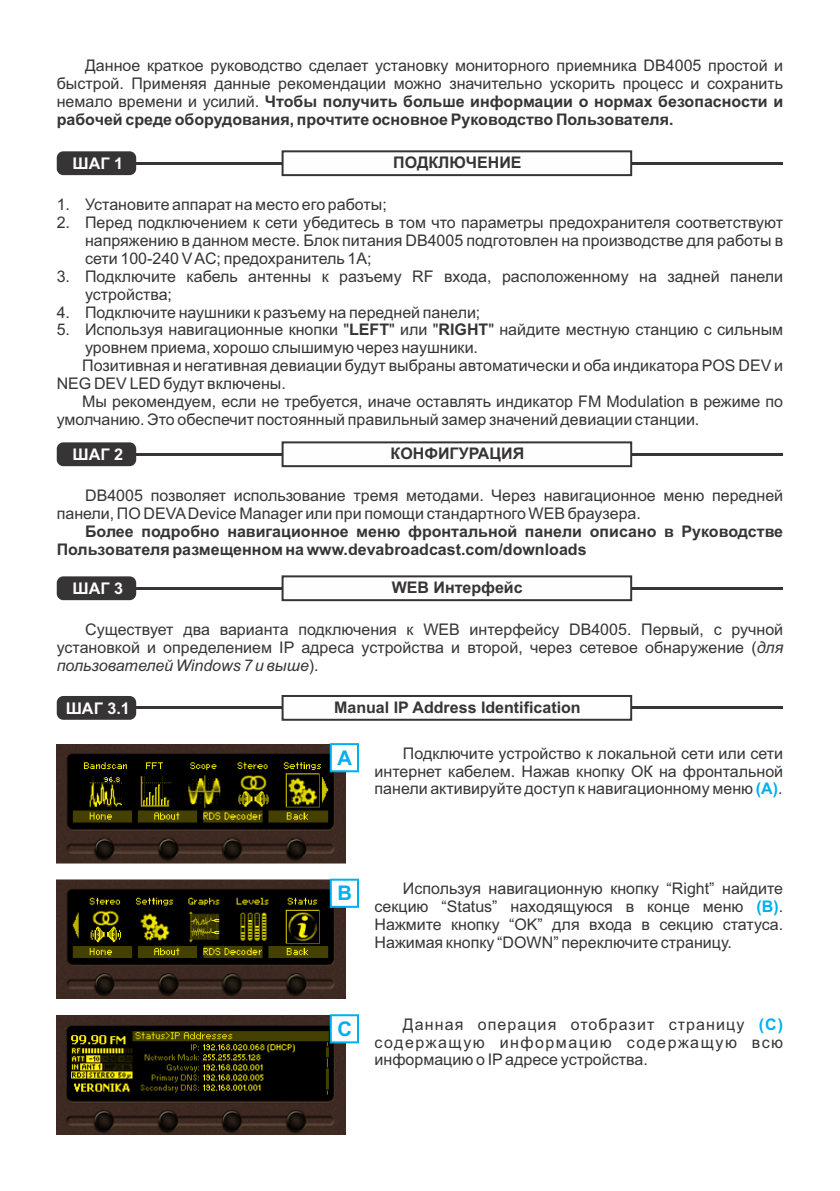
<style>
.page{position:relative;width:840px;height:1191px;background:#fff}
.page>*{position:absolute;margin:0;border:0;box-sizing:border-box;transform-origin:0 0}
.t1{font:700 20.2px "Arial";color:#00afef}
.t2{font:16px/17.8px "Arial";color:#373435;text-align:justify}
.t3{font:700 16px/17.8px "Arial";color:#373435}
.t4{font:700 16px "Arial";color:#fefefe}
.s1{font-weight:700}
.s2{font-style:italic}
.s3{font-weight:700;color:#00afef}
</style>
<div class="page">
<img style="left:57px;top:1015px;width:288px;height:119px">
<hr style="left:130px;top:587px;width:652px;height:3px;background:#373435">
<div style="left:57px;top:576px;width:79px;height:24px;background:#373435;border-radius:7px"></div>
<svg style="left:281px;top:575px;width:351px;height:27px"></svg>
<hr style="left:130px;top:453px;width:652px;height:3px;background:#373435">
<div style="left:57px;top:442px;width:79px;height:24px;background:#373435;border-radius:7px"></div>
<svg style="left:281px;top:441px;width:351px;height:27px"></svg>
<hr style="left:130px;top:162px;width:652px;height:3px;background:#373435">
<div style="left:57px;top:151px;width:79px;height:24px;background:#373435;border-radius:7px"></div>
<svg style="left:281px;top:150px;width:351px;height:27px"></svg>
<hr style="left:130px;top:706px;width:652px;height:3px;background:#373435">
<div style="left:57px;top:696px;width:79px;height:24px;background:#373435;border-radius:7px"></div>
<img style="left:57px;top:744px;width:288px;height:119px">
<svg style="left:328px;top:743px;width:31px;height:30px"></svg>
<svg style="left:281px;top:695px;width:351px;height:26px"></svg>
<svg style="left:328px;top:1014px;width:31px;height:30px"></svg>
<img style="left:57px;top:879px;width:288px;height:119px">
<svg style="left:328px;top:878px;width:31px;height:30px"></svg>
<p class="t2" style="left:57px;top:58px;width:727px;text-indent:28px">Данное краткое руководство сделает установку мониторного приемника DB4005 простой и быстрой. Применяя данные рекомендации можно значительно ускорить процесс и сохранить немало времени и усилий. <span class="s1">Чтобы получить больше информации о нормах безопасности и рабочей среде оборудования, прочтите основное Руководство Пользователя.</span></p>
<p class="t4" style="left:72px;top:157px;width:52px">ШАГ 1</p>
<p class="t3" style="left:393px;top:155px;width:130px">ПОДКЛЮЧЕНИЕ</p>
<p class="t2" style="left:57px;top:197px;width:331px">1. Установите аппарат на место его работы;</p>
<p class="t2" style="left:85px;top:215px;width:699px;text-indent:-28px">2. Перед подключением к сети убедитесь в том что параметры предохранителя соответствуют напряжению в данном месте. Блок питания DB4005 подготовлен на производстве для работы в сети 100-240 V AC; предохранитель 1A;</p>
<p class="t2" style="left:85px;top:269px;width:699px;text-indent:-28px">3. Подключите кабель антенны к разъему RF входа, расположенному на задней панели устройства;</p>
<p class="t2" style="left:57px;top:304px;width:425px">4. Подключите наушники к разъему на передней панели;</p>
<p class="t2" style="left:57px;top:322px;width:727px">5. Используя навигационные кнопки "<span class="s1">LEFT</span>" или "<span class="s1">RIGHT</span>" найдите местную станцию с сильным</p>
<p class="t2" style="left:85px;top:340px;width:394px">уровнем приема, хорошо слышимую через наушники.</p>
<p class="t2" style="left:82px;top:358px;width:702px">Позитивная и негативная девиации будут выбраны автоматически и оба индикатора POS DEV и</p>
<p class="t2" style="left:57px;top:376px;width:230px">NEG DEV LED будут включены.</p>
<p class="t2" style="left:82px;top:394px;width:702px">Мы рекомендуем, если не требуется, иначе оставлять индикатор FM Modulation в режиме по</p>
<p class="t2" style="left:57px;top:412px;width:644px">умолчанию. Это обеспечит постоянный правильный замер значений девиации станции.</p>
<p class="t4" style="left:72px;top:448px;width:52px">ШАГ 2</p>
<p class="t3" style="left:390px;top:446px;width:135px">КОНФИГУРАЦИЯ</p>
<p class="t2" style="left:57px;top:488px;width:727px;text-indent:28px">DB4005 позволяет использование тремя методами. Через навигационное меню передней панели, ПО DEVADevice Manager или при помощи стандартного WEB браузера.</p>
<p class="t3" style="left:57px;top:524px;width:727px;text-indent:28px">Более подробно навигационное меню фронтальной панели описано в Руководстве<br>Пользователя размещенном на www.devabroadcast.com/downloads</p>
<p class="t4" style="left:72px;top:582px;width:52px">ШАГ 3</p>
<p class="t3" style="left:391px;top:580px;width:132px">WEB Интерфейс</p>
<p class="t2" style="left:57px;top:622px;width:727px;text-indent:28px">Существует два варианта подключения к WEB интерфейсу DB4005. Первый, с ручной установкой и определением IP адреса устройства и второй, через сетевое обнаружение (<span class="s2">для пользователей Windows 7 и выше</span>).</p>
<p class="t4" style="left:66px;top:702px;width:66px">ШАГ 3.1</p>
<p class="t3" style="left:334px;top:700px;width:248px">Manual IP Address Identification</p>
<p class="t1" style="left:337px;top:750px;width:16px">A</p>
<p class="t2" style="left:374px;top:745px;width:410px;text-indent:28px">Подключите устройство к локальной сети или сети интернет кабелем. Нажав кнопку ОК на фронтальной панели активируйте доступ к навигационному меню <span class="s3">(A)</span>.</p>
<p class="t1" style="left:337px;top:885px;width:16px">B</p>
<p class="t2" style="left:374px;top:881px;width:410px;text-indent:28px">Используя навигационную кнопку “Right” найдите секцию “Status” находящуюся в конце меню <span class="s3">(B)</span>.<br>Нажмите кнопку “OK” для входа в секцию статуса.<br>Нажимая кнопку “DOWN” переключите страницу.</p>
<p class="t1" style="left:337px;top:1021px;width:16px">C</p>
<p class="t2" style="left:374px;top:1016px;width:410px;text-indent:28px">Данная операция отобразит страницу <span class="s3">(C) </span>содержащую информацию содержащую всю информацию о IPадресе устройства.</p>
</div>
